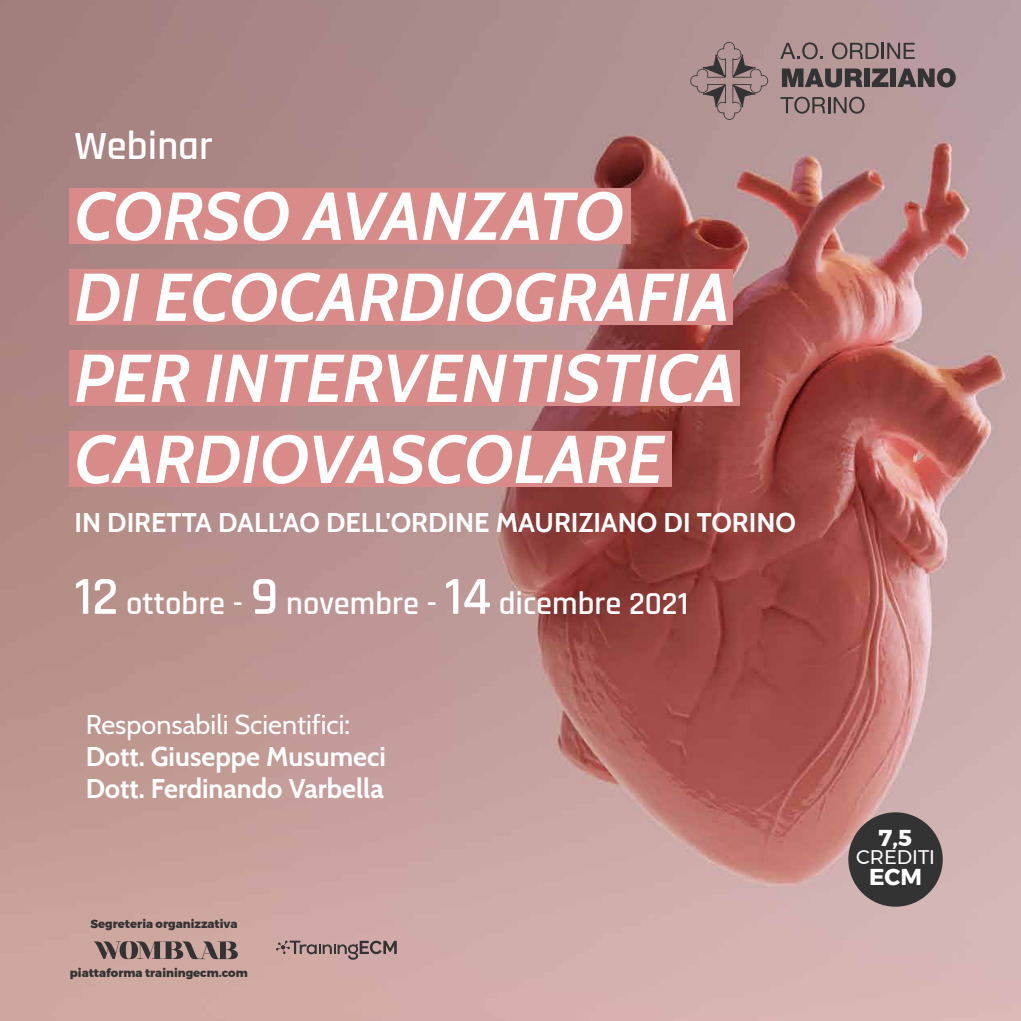
<style>
.page{position:relative;width:1021px;height:1021px;background:#fff}
.page>*{position:absolute;margin:0;border:0;box-sizing:border-box;transform-origin:0 0}
.t1{font:italic 600 67.5px/81px "Cabin";color:#fff}
.t2{font:600 40.5px "Rajdhani";color:#fff}
.t3{font:600 32.4px "Rajdhani";color:#fff}
.t4{font:700 27px/32.4px "Cabin";color:#fff}
.t5{font:27px "Cabin";color:#fff}
.t6{font:700 22.95px "Montserrat";color:#fff}
.t7{font:19.57px "Montserrat";color:#fff}
.t8{font:800 11.7px "Montserrat";color:#333}
.s1{font-size:54px}
</style>
<div class="page">
<img style="left:0;top:0;width:1020px;height:1020px">
<div style="left:69px;top:269px;width:663px;height:56px;background:#d98b8a"></div>
<div style="left:69px;top:351px;width:670px;height:55px;background:#d98b8a"></div>
<div style="left:69px;top:431px;width:602px;height:56px;background:#d98b8a"></div>
<svg style="left:689px;top:41px;width:80px;height:79px;background:#9f8686"></svg>
<svg style="left:780px;top:42px;width:43px;height:17px"></svg>
<svg style="left:832px;top:42px;width:82px;height:17px"></svg>
<svg style="left:782px;top:68px;width:80px;height:19px;background:#5f5555"></svg>
<div style="left:864px;top:68px;width:5px;height:19px;background:#333"></div>
<svg style="left:871px;top:68px;width:17px;height:19px"></svg>
<div style="left:890px;top:68px;width:6px;height:19px;background:#333"></div>
<svg style="left:897px;top:68px;width:58px;height:19px"></svg>
<svg style="left:780px;top:97px;width:84px;height:17px"></svg>
<div style="left:848px;top:812px;width:94px;height:94px;background:#333;border-radius:50%"></div>
<div style="left:69px;top:188px;width:561px;height:55px;background:#d98b8a"></div>
<svg style="left:94px;top:941px;width:144px;height:18px;background:#84706c"></svg>
<svg style="left:276px;top:940px;width:121px;height:19px;background:#a68987"></svg>
<h2 class="t2" style="left:74px;top:122px;width:140px">Webinar</h2>
<h1 class="t1" style="left:74px;top:170px;width:663px">CORSO AVANZATO<br>DI ECOCARDIOGRAFIA<br>PER INTERVENTISTICA<br>CARDIOVASCOLARE</h1>
<p class="t4" style="left:74px;top:504px;width:723px">IN DIRETTA DALL'AO DELL'ORDINE MAURIZIANO DI TORINO</p>
<p class="t3" style="left:74px;top:584px;width:615px"><span class="s1">12</span> ottobre - <span class="s1">9</span> novembre - <span class="s1">14</span> dicembre 2021</p>
<p class="t5" style="left:86px;top:702px;width:266px">Responsabili Scientifici:</p>
<p class="t4" style="left:86px;top:738px;width:301px">Dott. Giuseppe Musumeci<br>Dott. Ferdinando Varbella</p>
<p class="t8" style="left:90px;top:914px;width:148px">Segreteria organizzativa</p>
<p class="t8" style="left:70px;top:963px;width:179px">piattaforma trainingecm.com</p>
<p class="t6" style="left:878px;top:819px;width:35px">7,5</p>
<p class="t7" style="left:856px;top:842px;width:80px">CREDITI</p>
<p class="t6" style="left:869px;top:858px;width:54px">ECM</p>
</div>
